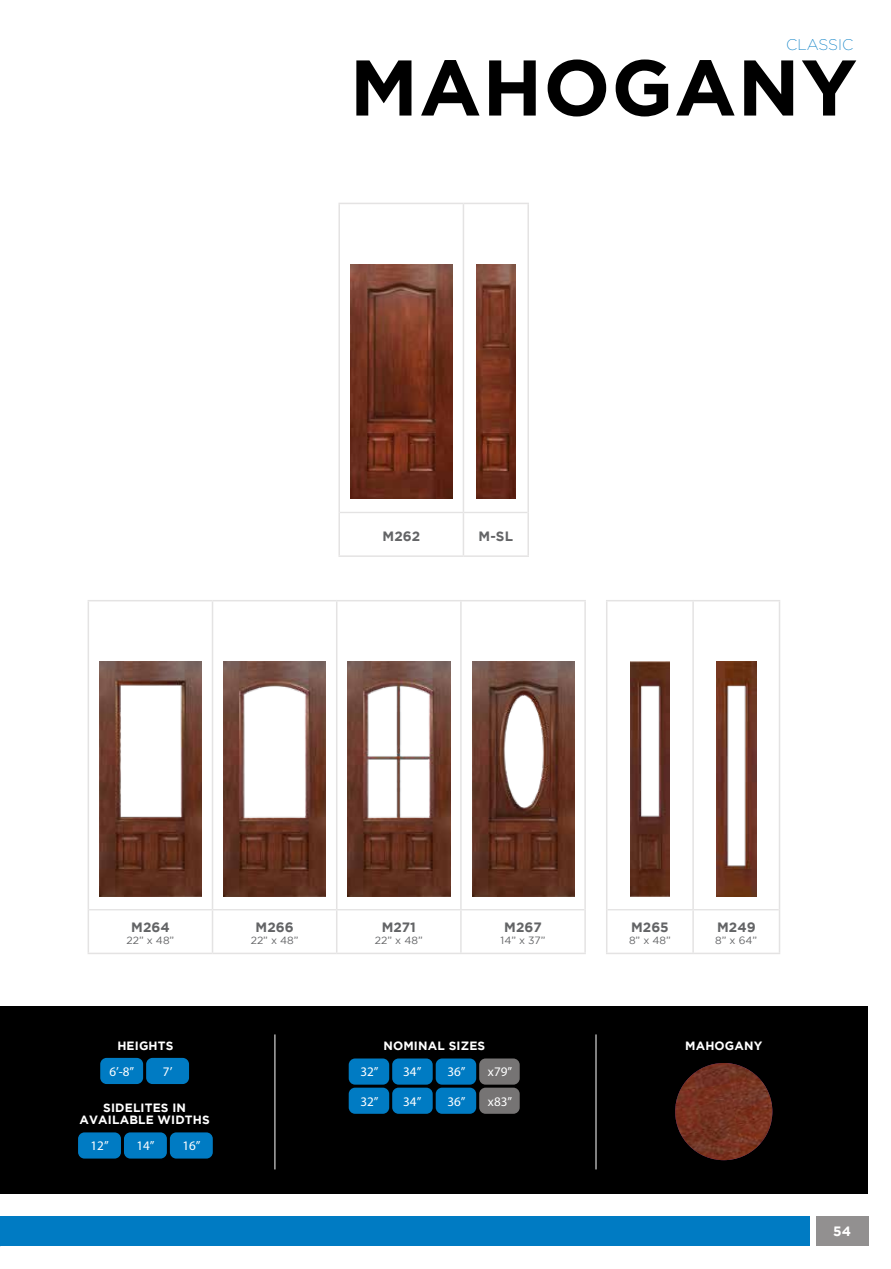
<style>
.page{position:relative;width:891px;height:1269px;background:#fff}
.page>*{position:absolute;margin:0;border:0;box-sizing:border-box;transform-origin:0 0}
.t1{font:700 78.75px "Gotham";letter-spacing:.015em;color:#000}
.t2{font:200 15.45px "Gotham";color:#007bc3}
.t3{font:700 13.5px "Gotham";color:#636466}
.t4{font:700 13.5px "Gotham";color:#fff}
.t5{font:13.05px "Myriad Pro";color:#fff}
.t6{font:700 12px/12px "Gotham";letter-spacing:.015em;color:#fff;text-align:center}
.t7{font:10.5px "Gotham";color:#636466}
</style>
<div class="page">
<div style="left:0;top:1006px;width:891px;height:199px;background:#000"></div>
<hr style="left:338px;top:204px;width:2px;height:308px;background:#e4e3e3">
<hr style="left:338px;top:203px;width:125px;height:1px;background:#e4e3e3">
<hr style="left:463px;top:204px;width:1px;height:308px;background:#e4e3e3">
<hr style="left:463px;top:203px;width:66px;height:1px;background:#e4e3e3">
<hr style="left:527px;top:204px;width:2px;height:308px;background:#e4e3e3">
<hr style="left:338px;top:512px;width:2px;height:43px;background:#e4e3e3">
<hr style="left:340px;top:512px;width:123px;height:1px;background:#e4e3e3">
<hr style="left:338px;top:555px;width:125px;height:2px;background:#e4e3e3">
<hr style="left:463px;top:513px;width:1px;height:42px;background:#e4e3e3">
<hr style="left:463px;top:512px;width:64px;height:1px;background:#e4e3e3">
<hr style="left:527px;top:512px;width:2px;height:43px;background:#e4e3e3">
<hr style="left:463px;top:555px;width:66px;height:2px;background:#e4e3e3">
<img style="left:350px;top:264px;width:103px;height:235px">
<img style="left:476px;top:264px;width:40px;height:235px">
<hr style="left:88px;top:601px;width:1px;height:309px;background:#e4e3e3">
<hr style="left:88px;top:600px;width:125px;height:1px;background:#e4e3e3">
<hr style="left:212px;top:601px;width:1px;height:308px;background:#e4e3e3">
<hr style="left:336px;top:601px;width:1px;height:308px;background:#e4e3e3">
<hr style="left:213px;top:600px;width:124px;height:1px;background:#e4e3e3">
<hr style="left:337px;top:600px;width:124px;height:1px;background:#e4e3e3">
<hr style="left:461px;top:600px;width:125px;height:1px;background:#e4e3e3">
<hr style="left:460px;top:601px;width:2px;height:308px;background:#e4e3e3">
<hr style="left:584px;top:601px;width:2px;height:309px;background:#e4e3e3">
<hr style="left:606px;top:601px;width:1px;height:309px;background:#e4e3e3">
<hr style="left:606px;top:600px;width:87px;height:1px;background:#e4e3e3">
<hr style="left:693px;top:600px;width:87px;height:1px;background:#e4e3e3">
<hr style="left:692px;top:601px;width:2px;height:308px;background:#e4e3e3">
<hr style="left:779px;top:601px;width:1px;height:309px;background:#e4e3e3">
<hr style="left:88px;top:910px;width:1px;height:43px;background:#e4e3e3">
<hr style="left:89px;top:909px;width:124px;height:1px;background:#e4e3e3">
<hr style="left:88px;top:953px;width:125px;height:1px;background:#e4e3e3">
<hr style="left:212px;top:910px;width:1px;height:43px;background:#e4e3e3">
<hr style="left:336px;top:910px;width:1px;height:43px;background:#e4e3e3">
<hr style="left:213px;top:909px;width:124px;height:1px;background:#e4e3e3">
<hr style="left:337px;top:909px;width:124px;height:1px;background:#e4e3e3">
<hr style="left:461px;top:909px;width:123px;height:1px;background:#e4e3e3">
<hr style="left:460px;top:910px;width:2px;height:43px;background:#e4e3e3">
<hr style="left:213px;top:953px;width:124px;height:1px;background:#e4e3e3">
<hr style="left:337px;top:953px;width:124px;height:1px;background:#e4e3e3">
<hr style="left:461px;top:953px;width:125px;height:1px;background:#e4e3e3">
<hr style="left:584px;top:910px;width:2px;height:43px;background:#e4e3e3">
<hr style="left:606px;top:910px;width:1px;height:43px;background:#e4e3e3">
<hr style="left:607px;top:909px;width:86px;height:1px;background:#e4e3e3">
<hr style="left:693px;top:909px;width:86px;height:1px;background:#e4e3e3">
<hr style="left:692px;top:910px;width:2px;height:43px;background:#e4e3e3">
<hr style="left:779px;top:910px;width:1px;height:43px;background:#e4e3e3">
<hr style="left:606px;top:953px;width:87px;height:1px;background:#e4e3e3">
<hr style="left:693px;top:953px;width:87px;height:1px;background:#e4e3e3">
<img style="left:100px;top:662px;width:102px;height:234px">
<img style="left:224px;top:662px;width:102px;height:234px">
<img style="left:348px;top:662px;width:102px;height:234px">
<img style="left:472px;top:662px;width:102px;height:234px">
<img style="left:631px;top:662px;width:39px;height:234px">
<img style="left:717px;top:662px;width:39px;height:234px">
<hr style="left:275px;top:1034px;width:1px;height:135px;background:#fff">
<hr style="left:596px;top:1034px;width:1px;height:135px;background:#fff">
<div style="left:349px;top:1059px;width:40px;height:26px;background:#007bc3;border-radius:6px"></div>
<div style="left:392px;top:1059px;width:41px;height:26px;background:#007bc3;border-radius:6px"></div>
<div style="left:436px;top:1059px;width:40px;height:26px;background:#007bc3;border-radius:6px"></div>
<div style="left:479px;top:1059px;width:41px;height:26px;background:#767474;border-radius:6px"></div>
<div style="left:349px;top:1088px;width:40px;height:26px;background:#007bc3;border-radius:6px"></div>
<div style="left:392px;top:1088px;width:41px;height:26px;background:#007bc3;border-radius:6px"></div>
<div style="left:436px;top:1088px;width:40px;height:26px;background:#007bc3;border-radius:6px"></div>
<div style="left:479px;top:1088px;width:41px;height:26px;background:#767474;border-radius:6px"></div>
<div style="left:100px;top:1058px;width:43px;height:26px;background:#007bc3;border-radius:6px"></div>
<div style="left:146px;top:1058px;width:43px;height:26px;background:#007bc3;border-radius:6px"></div>
<div style="left:78px;top:1132px;width:43px;height:27px;background:#007bc3;border-radius:6px"></div>
<div style="left:124px;top:1132px;width:43px;height:27px;background:#007bc3;border-radius:6px"></div>
<div style="left:170px;top:1132px;width:43px;height:27px;background:#007bc3;border-radius:6px"></div>
<img style="left:675px;top:1063px;width:97px;height:97px;border-radius:49px">
<div style="left:868px;top:0;width:23px;height:1269px;background:#fff"></div>
<div style="left:0;top:1194px;width:891px;height:22px;background:#fff"></div>
<div style="left:816px;top:1216px;width:52px;height:30px;background:#929090"></div>
<div style="left:0;top:1216px;width:810px;height:30px;background:#007bc3"></div>
<p class="t2" style="left:786px;top:35px;width:69px">CLASSIC</p>
<h1 class="t1" style="left:350px;top:42px;width:509px">MAHOGANY</h1>
<p class="t3" style="left:383px;top:528px;width:39px">M262</p>
<p class="t3" style="left:479px;top:528px;width:36px">M-SL</p>
<p class="t3" style="left:131px;top:919px;width:40px">M264</p>
<p class="t7" style="left:127px;top:933px;width:49px">22” x 48”</p>
<p class="t3" style="left:256px;top:919px;width:40px">M266</p>
<p class="t7" style="left:251px;top:933px;width:49px">22” x 48”</p>
<p class="t3" style="left:382px;top:919px;width:36px">M271</p>
<p class="t7" style="left:375px;top:933px;width:49px">22” x 48”</p>
<p class="t3" style="left:504px;top:919px;width:39px">M267</p>
<p class="t7" style="left:501px;top:933px;width:46px">14” x 37”</p>
<p class="t3" style="left:631px;top:919px;width:39px">M265</p>
<p class="t7" style="left:629px;top:933px;width:43px">8” x 48”</p>
<p class="t3" style="left:717px;top:919px;width:40px">M249</p>
<p class="t7" style="left:715px;top:933px;width:44px">8” x 64”</p>
<p class="t6" style="left:117px;top:1040px;width:58px">HEIGHTS</p>
<p class="t6" style="left:383px;top:1040px;width:103px">NOMINAL SIZES</p>
<p class="t6" style="left:685px;top:1040px;width:79px">MAHOGANY</p>
<p class="t5" style="left:109px;top:1063px;width:26px">6’-8”</p>
<p class="t5" style="left:163px;top:1063px;width:11px">7’</p>
<p class="t6" style="left:79px;top:1102px;width:132px">SIDELITES IN<br>AVAILABLE WIDTHS</p>
<p class="t5" style="left:91px;top:1138px;width:20px">12”</p>
<p class="t5" style="left:136px;top:1138px;width:20px">14”</p>
<p class="t5" style="left:182px;top:1138px;width:20px">16”</p>
<p class="t5" style="left:360px;top:1064px;width:20px">32”</p>
<p class="t5" style="left:403px;top:1064px;width:20px">34”</p>
<p class="t5" style="left:447px;top:1064px;width:20px">36”</p>
<p class="t5" style="left:488px;top:1064px;width:26px">x79”</p>
<p class="t5" style="left:360px;top:1093px;width:20px">32”</p>
<p class="t5" style="left:403px;top:1093px;width:20px">34”</p>
<p class="t5" style="left:447px;top:1093px;width:20px">36”</p>
<p class="t5" style="left:488px;top:1093px;width:26px">x83”</p>
<p class="t4" style="left:833px;top:1223px;width:19px">54</p>
</div>
